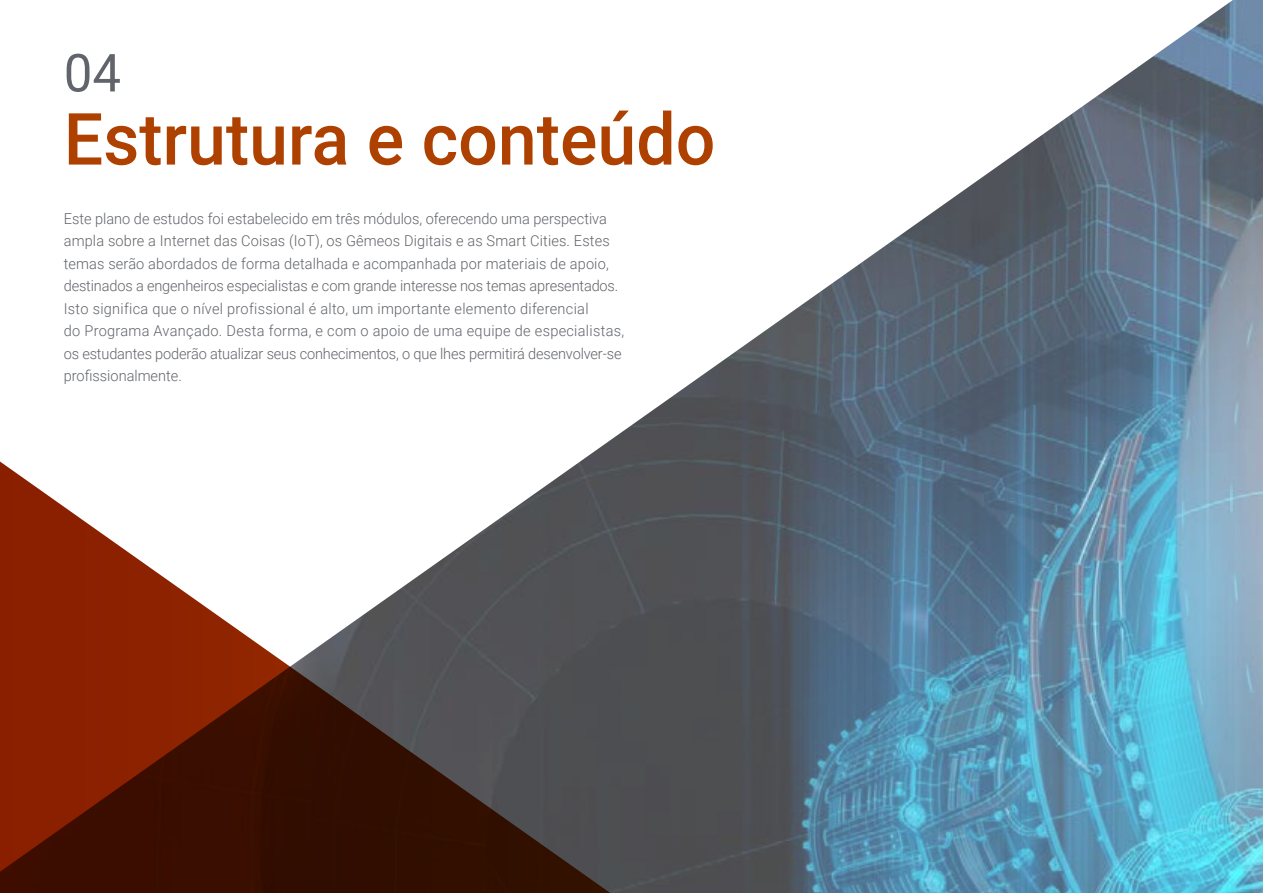
<style>
.page{position:relative;width:1263px;height:893px;background:#fff}
.page>*{position:absolute;margin:0;border:0;box-sizing:border-box;transform-origin:0 0}
.t1{font:500 72px "Roboto";color:#ae4000}
.t2{font:52.5px "Roboto";color:#61646a}
.t3{font:300 15px/22.5px "Roboto";letter-spacing:.01em;color:#61646a}
</style>
<div class="page">
<img style="left:602px;top:0;width:661px;height:893px">
<svg style="left:0;top:446px;width:640px;height:447px"></svg>
<h2 class="t2" style="left:64px;top:36px;width:59px">04</h2>
<h1 class="t1" style="left:64px;top:89px;width:653px">Estrutura e conteúdo</h1>
<p class="t3" style="left:64px;top:207px;width:562px">Este plano de estudos foi estabelecido em três módulos, oferecendo uma perspectiva ampla sobre a Internet das Coisas (IoT), os Gêmeos Digitais e as Smart Cities. Estes temas serão abordados de forma detalhada e acompanhada por materiais de apoio, destinados a engenheiros especialistas e com grande interesse nos temas apresentados.<br>Isto significa que o nível profissional é alto, um importante elemento diferencial<br>do Programa Avançado. Desta forma, e com o apoio de uma equipe de especialistas, os estudantes poderão atualizar seus conhecimentos, o que lhes permitirá desenvolver-se profissionalmente.</p>
</div>
